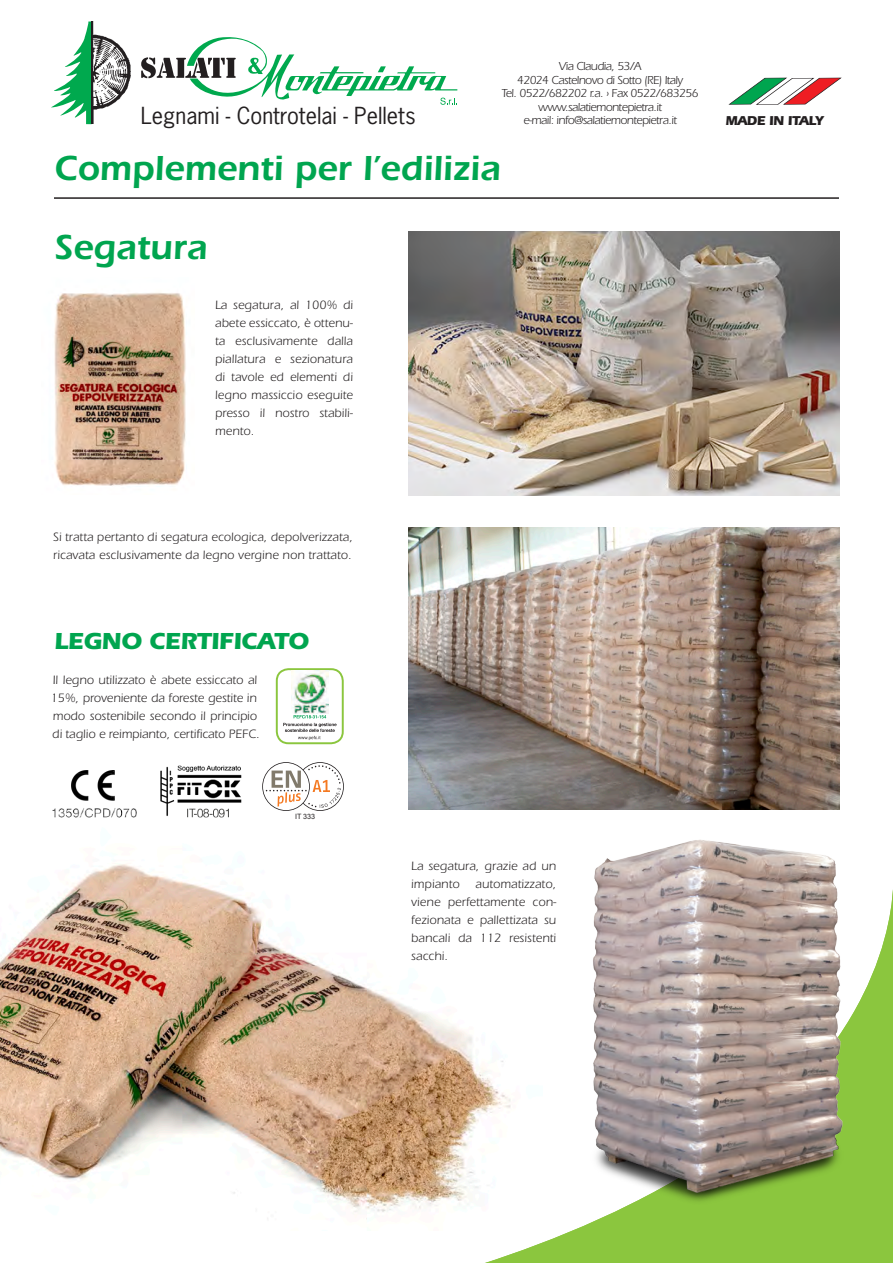
<style>
.page{position:relative;width:893px;height:1263px;background:#fff}
.page>*{position:absolute;margin:0;border:0;box-sizing:border-box;transform-origin:0 0}
.t1{font:600 36px "Itc Eras";color:#00a54f}
.t2{font:700 24px "Itc Eras";letter-spacing:-.02em;color:#00a54f}
.t3{font:22.2px "News Gothic Std";color:#231f20}
.t4{font:700 13.35px "Itc Eras";letter-spacing:-.04em;color:#231f20}
.t5{font:12.6px/18px "Itc Eras";letter-spacing:.01em;color:#231f20}
.t6{font:12px "Itc Eras";letter-spacing:-.04em;color:#231f20}
.t7{font:7.35px "Arial";color:#231f20}
</style>
<div class="page">
<img style="left:0;top:809px;width:542px;height:410px">
<svg style="left:378px;top:876px;width:515px;height:387px"></svg>
<hr style="left:54px;top:197px;width:785px;height:2px;background:#231f20">
<svg style="left:728px;top:78px;width:113px;height:27px"></svg>
<svg style="left:141px;top:37px;width:316px;height:68px"></svg>
<svg style="left:51px;top:22px;width:41px;height:102px"></svg>
<img style="left:92px;top:22px;width:39px;height:102px">
<img style="left:54px;top:292px;width:132px;height:194px">
<img style="left:408px;top:232px;width:431px;height:264px">
<img style="left:408px;top:528px;width:431px;height:281px">
<div style="left:276px;top:668px;width:68px;height:76px;border:2px solid #8bc63e;border-radius:12px"></div>
<img style="left:291px;top:671px;width:38px;height:43px">
<svg style="left:283px;top:715px;width:54px;height:25px"></svg>
<img style="left:584px;top:839px;width:285px;height:410px">
<img style="left:45px;top:770px;width:100px;height:95px">
<img style="left:155px;top:765px;width:92px;height:88px">
<svg style="left:262px;top:762px;width:82px;height:49px"></svg>
<p class="t3" style="left:141px;top:101px;width:276px">Legnami - Controtelai - Pellets</p>
<p class="t6" style="left:559px;top:60px;width:84px">Via Claudia, 53/A</p>
<p class="t6" style="left:517px;top:73px;width:168px">42024 Castelnovo di Sotto (RE) Italy</p>
<p class="t6" style="left:502px;top:87px;width:198px">Tel. 0522/682202 r.a. › Fax 0522/683256</p>
<p class="t6" style="left:538px;top:100px;width:125px">www.salatiemontepietra.it</p>
<p class="t6" style="left:523px;top:114px;width:155px">e-mail: info@salatiemontepietra.it</p>
<p class="t1" style="left:54px;top:147px;width:448px">Complementi per l’edilizia</p>
<p class="t1" style="left:54px;top:226px;width:155px">Segatura</p>
<p class="t5" style="left:215px;top:296px;width:139px;text-align:justify">La segatura, al 100% di abete essiccato, è ottenu&shy;ta esclusivamente dalla piallatura e sezionatura di tavole ed elementi di legno massiccio eseguite presso il nostro stabili&shy;mento.</p>
<p class="t4" style="left:725px;top:113px;width:100px">MADE IN ITALY</p>
<p class="t5" style="left:53px;top:528px;width:301px">Si tratta pertanto di segatura ecologica, depolverizzata, ricavata esclusivamente da legno vergine non trattato.</p>
<p class="t2" style="left:54px;top:627px;width:257px">LEGNO CERTIFICATO</p>
<p class="t5" style="left:51px;top:671px;width:211px">Il legno utilizzato è abete essiccato al 15%, proveniente da foreste gestite in modo sostenibile secondo il principio di taglio e reimpianto, certificato PEFC.</p>
<p class="t7" style="left:295px;top:811px;width:22px">IT 333</p>
<p class="t5" style="left:411px;top:857px;width:146px">La segatura, grazie ad un impianto</p>
<p class="t5" style="left:411px;top:875px;width:147px;text-align:justify;text-indent:64px">automatizzato, viene perfettamente con&shy;fezionata e pallettizata su bancali da 112 resistenti sacchi.</p>
</div>
